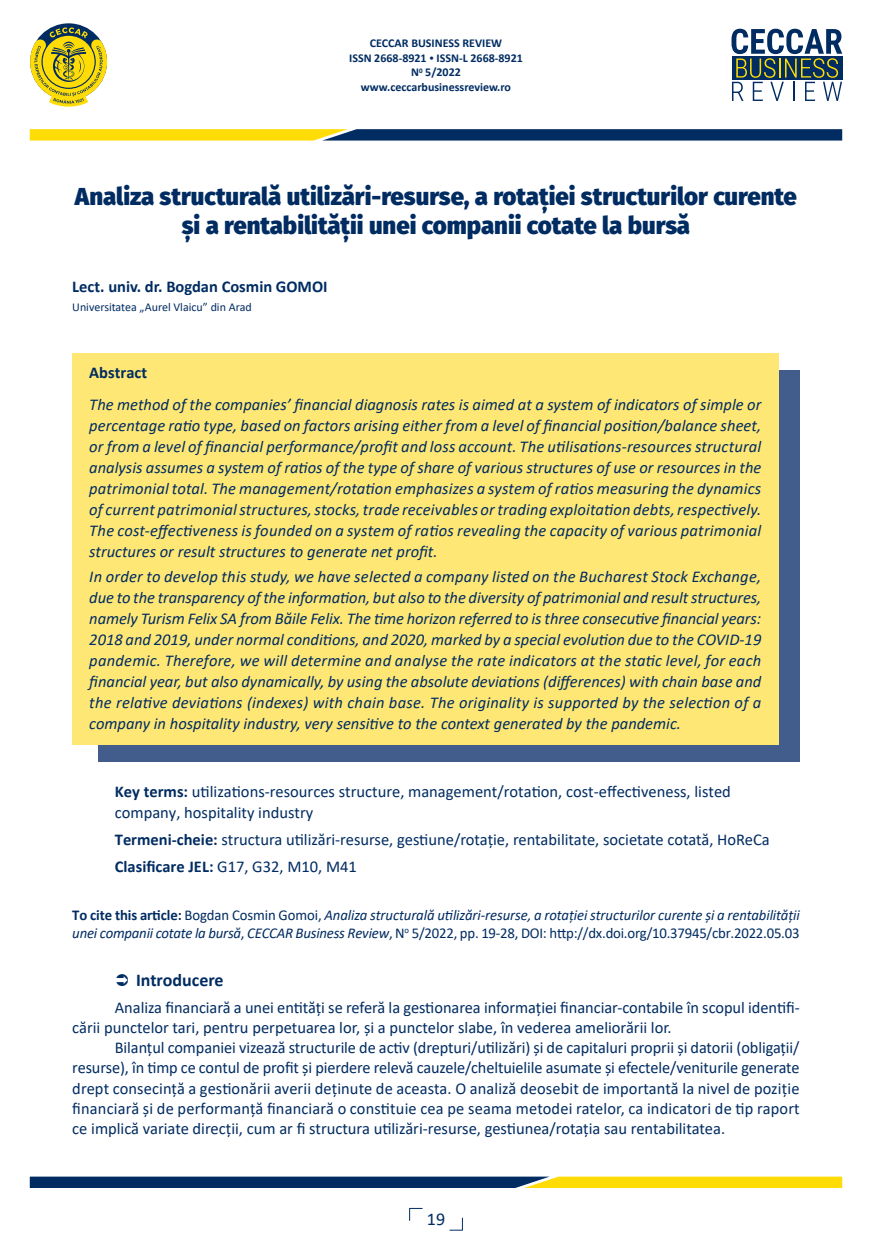
<style>
.page{position:relative;width:872px;height:1255px;background:#fff}
.page>*{position:absolute;margin:0;border:0;box-sizing:border-box;transform-origin:0 0}
.t1{font:900 24px/28.8px "Fira Sans";color:#002c62;text-align:center}
.t2{font:700 18px "Calibri";color:#002c62}
.t3{font:18px "Calibri";color:#002c62}
.t4{font:italic 16.5px/21px "Calibri";color:#002c62;text-align:justify}
.t5{font:16.5px/20.2px "Calibri";color:#002c62}
.t6{font:700 16.5px "Calibri";color:#002c62}
.t7{font:italic 15px/18px "Calibri";letter-spacing:-.005em;color:#002c62}
.t8{font:700 12px/14.4px "Calibri";color:#002c62;text-align:center}
.t9{font:12px "Calibri";color:#002c62}
.s1{font-size:9px}
.s2{font-weight:700}
.s3{font-weight:700;font-style:normal}
.s4{font-style:normal}
</style>
<div class="page">
<svg style="left:449px;top:1217px;width:14px;height:13px"></svg>
<svg style="left:731px;top:29px;width:111px;height:72px"></svg>
<svg style="left:30px;top:129px;width:812px;height:11px;background:#647144"></svg>
<svg style="left:30px;top:27px;width:77px;height:80px"></svg>
<svg style="left:30px;top:1176px;width:812px;height:11px;background:#69774c"></svg>
<svg style="left:409px;top:1207px;width:13px;height:13px"></svg>
<div style="left:98px;top:370px;width:701px;height:391px;background:#425c8b"></div>
<div style="left:72px;top:353px;width:706px;height:392px;background:#ffe775"></div>
<p class="t8" style="left:349px;top:36px;width:175px">CECCAR BUSINESS REVIEW<br>ISSN 2668-8921 <span class="s1">•</span> ISSN-L 2668-8921<br>N<sup>0</sup> 5/2022 www.ceccarbusinessreview.ro</p>
<h1 class="t1" style="left:75px;top:180px;width:723px">Analiza structurală utilizări-resurse, a rotației structurilor curente și a rentabilității unei companii cotate la bursă</h1>
<p class="t6" style="left:72px;top:275px;width:257px">Lect. univ. dr. Bogdan Cosmin GOMOI</p>
<p class="t9" style="left:72px;top:298px;width:181px">Universitatea „Aurel Vlaicu” din Arad</p>
<p class="t6" style="left:89px;top:361px;width:59px">Abstract</p>
<p class="t4" style="left:89px;top:393px;width:673px">The method of the companies’ financial diagnosis rates is aimed at a system of indicators of simple or percentage ratio type, based on factors arising either from a level of financial position/balance sheet, or from a level of financial performance/profit and loss account. The utilisations-resources structural analysis assumes a system of ratios of the type of share of various structures of use or resources in the patrimonial total. The management/rotation emphasizes a system of ratios measuring the dynamics of current patrimonial structures, stocks, trade receivables or trading exploitation debts, respectively.<br>The cost-effectiveness is founded on a system of ratios revealing the capacity of various patrimonial structures or result structures to generate net profit.</p>
<p class="t4" style="left:89px;top:565px;width:673px">In order to develop this study, we have selected a company listed on the Bucharest Stock Exchange, due to the transparency of the information, but also to the diversity of patrimonial and result structures, namely Turism Felix SA from Băile Felix. The time horizon referred to is three consecutive financial years:<br>2018 and 2019, under normal conditions, and 2020, marked by a special evolution due to the COVID-19 pandemic. Therefore, we will determine and analyse the rate indicators at the static level, for each financial year, but also dynamically, by using the absolute deviations (differences) with chain base and the relative deviations (indexes) with chain base. The originality is supported by the selection of a company in hospitality industry, very sensitive to the context generated by the pandemic.</p>
<p class="t5" style="left:115px;top:780px;width:617px;line-height:21px"><span class="s2">Key terms:</span> utilizations-resources structure, management/rotation, cost-effectiveness, listed company, hospitality industry</p>
<p class="t5" style="left:115px;top:825px;width:656px;line-height:27.5px"><span class="s2">Termeni-cheie:</span> structura utilizări-resurse, gestiune/rotație, rentabilitate, societate cotată, HoReCa<br><span class="s2">Clasificare JEL:</span> G17, G32, M10, M41</p>
<p class="t7" style="left:72px;top:905px;width:729px"><span class="s3">To cite this article:</span> <span class="s4">Bogdan Cosmin Gomoi,</span> Analiza structurală utilizări-resurse, a rotației structurilor curente și a rentabilității unei companii cotate la bursă<span class="s4">,</span> CECCAR Business Review<span class="s4">, N</span><sup>o</sup> <span class="s4">5/2022, pp. 19-28, DOI: http://dx.doi.org/10.37945/cbr.2022.05.03</span></p>
<p class="t2" style="left:136px;top:967px;width:89px">Introducere</p>
<p class="t5" style="left:72px;top:996px;width:728px;text-indent:43px">Analiza financiară a unei entități se referă la gestionarea informației financiar-contabile în scopul identifi&shy;cării punctelor tari, pentru perpetuarea lor, și a punctelor slabe, în vederea ameliorării lor.</p>
<p class="t5" style="left:72px;top:1036px;width:729px;text-align:justify;text-indent:43px">Bilanțul companiei vizează structurile de activ (drepturi/utilizări) și de capitaluri proprii și datorii (obligații/ resurse), în timp ce contul de profit și pierdere relevă cauzele/cheltuielile asumate și efectele/veniturile generate drept consecință a gestionării averii deținute de aceasta. O analiză deosebit de importantă la nivel de poziție financiară și de performanță financiară o constituie cea pe seama metodei ratelor, ca indicatori de tip raport ce implică variate direcții, cum ar fi structura utilizări-resurse, gestiunea/rotația sau rentabilitatea.</p>
<p class="t3" style="left:427px;top:1206px;width:20px">19</p>
</div>
